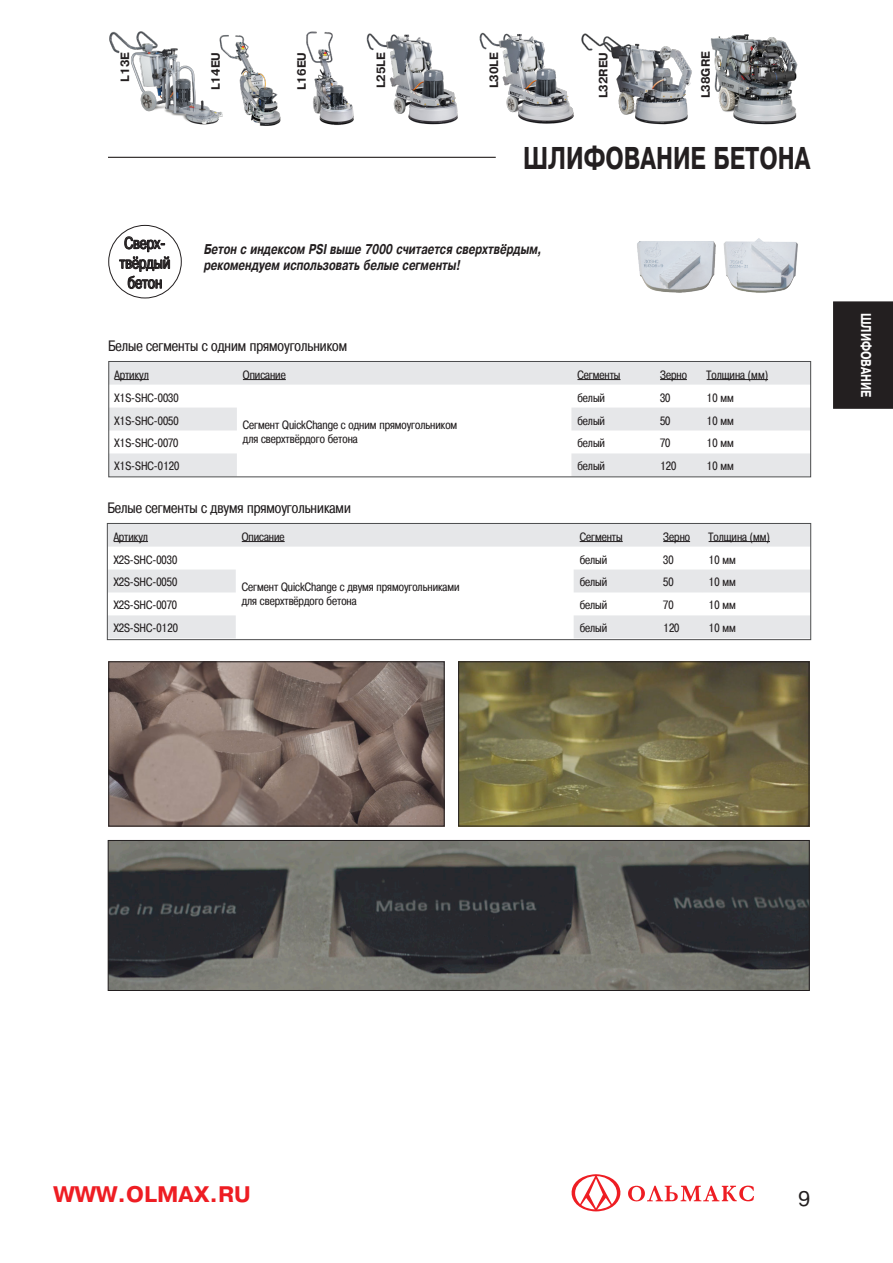
<style>
.page{position:relative;width:893px;height:1263px;background:#fff}
.page>*{position:absolute;margin:0;border:0;box-sizing:border-box;transform-origin:0 0}
.t1{font:700 condensed 30px "Pragmatica";color:#231f20}
.t2{font:700 22.5px "Pragmatica C";color:#ee1d23}
.t3{font:21px "Pragmatica C";color:#231f20}
.t4{font:16.5px/19.8px "Pragmatica Cond C";color:#231f20}
.t5{font:15px "Pragmatica Cond C";color:#231f20}
.t6{font:italic 700 condensed 13.5px/16.2px "Pragmatica";color:#231f20}
.t7{font:700 condensed 13.5px "Pragmatica";color:#fff}
.t8{font:12px "Pragmatica Cond C";color:#231f20}
.t9{font:700 12px "Pragmatica C";color:#231f20}
</style>
<div class="page">
<img style="left:366px;top:33px;width:92px;height:92px">
<img style="left:479px;top:32px;width:95px;height:92px">
<img style="left:581px;top:33px;width:111px;height:92px">
<img style="left:306px;top:31px;width:48px;height:94px">
<img style="left:710px;top:34px;width:88px;height:91px">
<img style="left:227px;top:35px;width:54px;height:91px">
<img style="left:109px;top:31px;width:118px;height:94px">
<hr style="left:108px;top:157px;width:388px;height:1px;background:#080302">
<div style="left:833px;top:301px;width:60px;height:108px;background:#231f20"></div>
<svg style="left:571px;top:1174px;width:183px;height:37px"></svg>
<svg style="left:108px;top:362px;width:701px;height:114px"></svg>
<hr style="left:114px;top:379px;width:35px;height:1px;background:#231f20">
<hr style="left:243px;top:379px;width:43px;height:1px;background:#231f20">
<hr style="left:577px;top:379px;width:43px;height:1px;background:#231f20">
<svg style="left:660px;top:379px;width:27px;height:1px"></svg>
<hr style="left:707px;top:379px;width:61px;height:1px;background:#231f20">
<div style="left:109px;top:361px;width:702px;height:116px;border:1px solid #4b4c4d"></div>
<div style="left:108px;top:225px;width:74px;height:73px;border:1px solid #231f20;border-radius:50%"></div>
<svg style="left:109px;top:525px;width:700px;height:113px"></svg>
<hr style="left:114px;top:541px;width:34px;height:1px;background:#231f20">
<hr style="left:242px;top:541px;width:43px;height:1px;background:#231f20">
<hr style="left:580px;top:541px;width:43px;height:1px;background:#231f20">
<svg style="left:663px;top:541px;width:27px;height:1px"></svg>
<hr style="left:709px;top:541px;width:61px;height:1px;background:#231f20">
<div style="left:107px;top:523px;width:704px;height:117px;border:1px solid #4b4c4d"></div>
<img style="left:723px;top:238px;width:75px;height:55px">
<img style="left:637px;top:241px;width:79px;height:52px">
<img style="left:110px;top:842px;width:697px;height:147px">
<div style="left:108px;top:840px;width:701px;height:151px;border:1px solid #231f20"></div>
<img style="left:460px;top:664px;width:347px;height:160px">
<div style="left:458px;top:662px;width:351px;height:164px;border:1px solid #231f20"></div>
<img style="left:111px;top:664px;width:331px;height:160px">
<div style="left:109px;top:662px;width:335px;height:164px;border:1px solid #231f20"></div>
<svg style="left:119px;top:236px;width:51px;height:53px"></svg>
<p class="t9" style="left:118px;top:82px;width:31px;rotate:-90deg">L13E</p>
<p class="t4" style="left:120px;top:233px;width:52px">Сверх&shy;тв¸рдый</p>
<p class="t4" style="left:128px;top:273px;width:36px">бетон</p>
<p class="t9" style="left:209px;top:90px;width:40px;rotate:-90deg">L14EU</p>
<p class="t9" style="left:295px;top:90px;width:40px;rotate:-90deg">L16EU</p>
<p class="t9" style="left:374px;top:88px;width:38px;rotate:-90deg">L25LE</p>
<p class="t9" style="left:487px;top:88px;width:38px;rotate:-90deg">L30LE</p>
<p class="t9" style="left:597px;top:98px;width:48px;rotate:-90deg">L32REU</p>
<p class="t9" style="left:699px;top:98px;width:49px;rotate:-90deg">L38GRE</p>
<h1 class="t1" style="left:523px;top:141px;width:289px">ШЛИФОВАНИЕ БЕТОНА</h1>
<p class="t6" style="left:203px;top:241px;width:342px">Бетон с индексом PSI выше 7000 считается сверхтв¸рдым, рекомендуем использовать белые сегменты!</p>
<p class="t5" style="left:108px;top:337px;width:241px">Белые сегменты с одним прямоугольником</p>
<p class="t8" style="left:114px;top:368px;width:36px">Артикул</p>
<p class="t8" style="left:243px;top:368px;width:44px">Описание</p>
<p class="t8" style="left:577px;top:368px;width:45px">Сегменты</p>
<p class="t8" style="left:660px;top:368px;width:28px">Зерно</p>
<p class="t8" style="left:707px;top:368px;width:63px">Толщина (мм)</p>
<p class="t8" style="left:114px;top:391px;width:66px">X1S-SHC-0030</p>
<p class="t8" style="left:243px;top:418px;width:216px">Сегмент QuickChange с одним прямоугольником</p>
<p class="t8" style="left:243px;top:432px;width:116px">для сверхтв¸рдого бетона</p>
<p class="t8" style="left:577px;top:391px;width:29px">белый</p>
<p class="t8" style="left:660px;top:391px;width:12px">30</p>
<p class="t8" style="left:707px;top:391px;width:29px">10 мм</p>
<p class="t8" style="left:114px;top:414px;width:66px">X1S-SHC-0050</p>
<p class="t8" style="left:577px;top:414px;width:29px">белый</p>
<p class="t8" style="left:660px;top:414px;width:12px">50</p>
<p class="t8" style="left:707px;top:414px;width:29px">10 мм</p>
<p class="t8" style="left:114px;top:436px;width:66px">X1S-SHC-0070</p>
<p class="t8" style="left:577px;top:436px;width:29px">белый</p>
<p class="t8" style="left:660px;top:436px;width:12px">70</p>
<p class="t8" style="left:707px;top:436px;width:29px">10 мм</p>
<p class="t8" style="left:114px;top:459px;width:66px">X1S-SHC-0120</p>
<p class="t8" style="left:577px;top:459px;width:29px">белый</p>
<p class="t8" style="left:660px;top:459px;width:18px">120</p>
<p class="t8" style="left:707px;top:459px;width:29px">10 мм</p>
<p class="t5" style="left:107px;top:499px;width:245px">Белые сегменты с двумя прямоугольниками</p>
<p class="t8" style="left:114px;top:530px;width:36px">Артикул</p>
<p class="t8" style="left:242px;top:530px;width:44px">Описание</p>
<p class="t8" style="left:580px;top:530px;width:45px">Сегменты</p>
<p class="t8" style="left:663px;top:530px;width:28px">Зерно</p>
<p class="t8" style="left:709px;top:530px;width:63px">Толщина (мм)</p>
<p class="t8" style="left:114px;top:553px;width:65px">X2S-SHC-0030</p>
<p class="t8" style="left:242px;top:580px;width:219px">Сегмент QuickChange с двумя прямоугольниками</p>
<p class="t8" style="left:242px;top:594px;width:116px">для сверхтв¸рдого бетона</p>
<p class="t8" style="left:580px;top:553px;width:29px">белый</p>
<p class="t8" style="left:663px;top:553px;width:12px">30</p>
<p class="t8" style="left:709px;top:553px;width:29px">10 мм</p>
<p class="t8" style="left:114px;top:575px;width:65px">X2S-SHC-0050</p>
<p class="t8" style="left:580px;top:575px;width:29px">белый</p>
<p class="t8" style="left:663px;top:575px;width:12px">50</p>
<p class="t8" style="left:709px;top:575px;width:29px">10 мм</p>
<p class="t8" style="left:114px;top:598px;width:65px">X2S-SHC-0070</p>
<p class="t8" style="left:580px;top:598px;width:29px">белый</p>
<p class="t8" style="left:663px;top:598px;width:12px">70</p>
<p class="t8" style="left:709px;top:598px;width:29px">10 мм</p>
<p class="t8" style="left:114px;top:621px;width:66px">X2S-SHC-0120</p>
<p class="t8" style="left:580px;top:621px;width:29px">белый</p>
<p class="t8" style="left:663px;top:621px;width:18px">120</p>
<p class="t8" style="left:709px;top:621px;width:29px">10 мм</p>
<p class="t7" style="left:874px;top:313px;width:86px;rotate:90deg">ШЛИФОВАНИЕ</p>
<h2 class="t2" style="left:53px;top:1182px;width:199px">WWW.OLMAX.RU</h2>
<h3 class="t3" style="left:798px;top:1187px;width:14px">9</h3>
</div>
